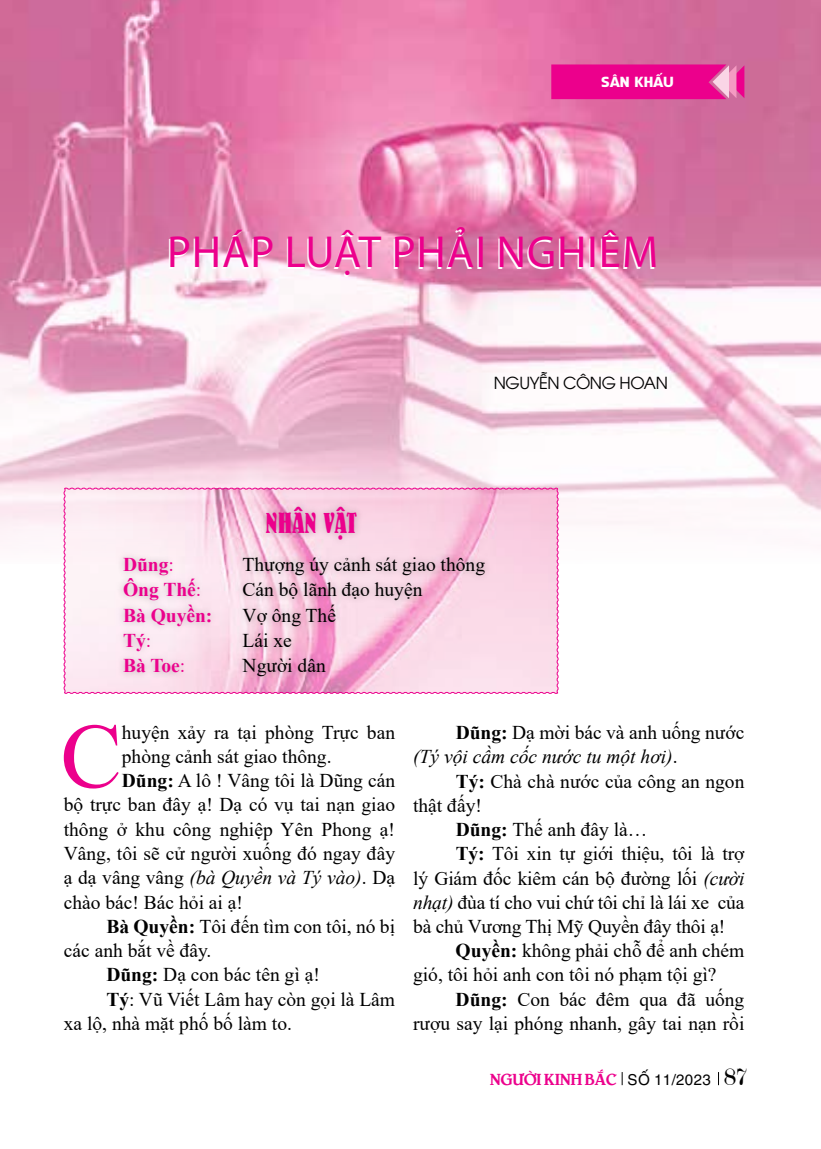
<style>
.page{position:relative;width:821px;height:1149px;background:#fff}
.page>*{position:absolute;margin:0;border:0;box-sizing:border-box;transform-origin:0 0}
.t1{font:91.95px "Times New Roman";color:#ec008c}
.t2{font:45px "Myriad Pro";letter-spacing:.02em;color:#ec008c}
.t3{font:28.5px "UVN Bo Quen";color:#ec008c}
.t4{font:19.5px "Times New Roman";color:#000}
.t5{font:italic 19.5px/24.2px "Times New Roman";color:#000}
.t6{font:700 19.5px "Times New Roman";color:#ec008c}
.t7{font:16.5px "UTM Avo";letter-spacing:-.03em;color:#000}
.t8{font:15px "UTM Bienvenue";color:#ec008c}
.t9{font:13.65px "UTM Facebook";color:#fff}
.s1{font-weight:400}
.s2{font-weight:700}
.s3{font-style:normal}
.s4{font-weight:700;font-style:normal}
.s5{font-style:italic}
.s6{font-family:"UTM Helve";color:#000}
.s7{font-family:"Modern";font-size:25.65px;color:#000}
</style>
<div class="page">
<img style="left:0;top:0;width:821px;height:542px">
<svg style="left:63px;top:487px;width:496px;height:207px"></svg>
<svg style="left:551px;top:64px;width:193px;height:35px;background:#eb1292"></svg>
<svg style="left:622px;top:1072px;width:1px;height:12px"></svg>
<svg style="left:718px;top:1072px;width:1px;height:12px"></svg>
<div style="left:116px;top:499px;width:376px;height:185px;background:#000;opacity:.25"></div>
<p class="t9" style="left:601px;top:70px;width:74px">SÂN KHẤU</p>
<h2 class="t2" style="left:167px;top:224px;width:492px">PHÁP LUẬT PHẢI NGHIÊM</h2>
<p class="t7" style="left:494px;top:370px;width:176px">NGUYỄN CÔNG HOAN</p>
<h3 class="t3" style="left:265px;top:500px;width:93px">NHÂN VẬT</h3>
<p class="t6" style="left:123px;top:550px;width:52px">Dũng<span class="s1">:</span></p>
<p class="t4" style="left:242px;top:550px;width:244px">Thượng úy cảnh sát giao thông</p>
<p class="t6" style="left:123px;top:575px;width:80px">Ông Thế<span class="s1">:</span></p>
<p class="t4" style="left:242px;top:576px;width:181px">Cán bộ lãnh đạo huyện</p>
<p class="t6" style="left:123px;top:601px;width:91px">Bà Quyền:</p>
<p class="t4" style="left:242px;top:601px;width:95px">Vợ ông Thế</p>
<p class="t6" style="left:123px;top:626px;width:30px">Tý<span class="s1">:</span></p>
<p class="t4" style="left:242px;top:626px;width:51px">Lái xe</p>
<p class="t6" style="left:123px;top:651px;width:64px">Bà Toe<span class="s1">:</span></p>
<p class="t4" style="left:242px;top:652px;width:85px">Người dân</p>
<h1 class="t1" style="left:60px;top:691px;width:63px">C</h1>
<p class="t4" style="left:122px;top:718px;width:275px">huyện xảy ra tại phòng Trực ban</p>
<p class="t4" style="left:122px;top:742px;width:211px">phòng cảnh sát giao thông.</p>
<p class="t4" style="left:122px;top:766px;width:275px"><span class="s2">Dũng:</span> A lô ! Vâng tôi là Dũng cán</p>
<p class="t4" style="left:64px;top:790px;width:333px">bộ trực ban đây ạ! Dạ có vụ tai nạn giao</p>
<p class="t4" style="left:64px;top:815px;width:333px">thông ở khu công nghiệp Yên Phong ạ!</p>
<p class="t4" style="left:64px;top:839px;width:333px">Vâng, tôi sẽ cử người xuống đó ngay đây</p>
<p class="t5" style="left:64px;top:864px;width:333px"><span class="s3">ạ dạ vâng vâng</span> (bà Quyền và Tý vào)<span class="s3">. Dạ</span></p>
<p class="t4" style="left:64px;top:887px;width:181px">chào bác! Bác hỏi ai ạ!</p>
<p class="t4" style="left:106px;top:912px;width:290px"><span class="s2">Bà Quyền:</span> Tôi đến tìm con tôi, nó bị</p>
<p class="t4" style="left:64px;top:936px;width:149px">các anh bắt về đây.</p>
<p class="t4" style="left:106px;top:960px;width:215px"><span class="s2">Dũng:</span> Dạ con bác tên gì ạ!</p>
<p class="t4" style="left:106px;top:985px;width:290px"><span class="s2">Tý</span>: Vũ Viết Lâm hay còn gọi là Lâm</p>
<p class="t4" style="left:64px;top:1009px;width:230px">xa lộ, nhà mặt phố bố làm to.</p>
<p class="t5" style="left:413px;top:720px;width:333px;text-indent:43px"><span class="s4">Dũng:</span> <span class="s3">Dạ mời bác và anh uống nước </span>(Tý vội cầm cốc nước tu một hơi)<span class="s3">.</span></p>
<p class="t4" style="left:455px;top:767px;width:290px"><span class="s2">Tý:</span> Chà chà nước của công an ngon</p>
<p class="t4" style="left:413px;top:791px;width:70px">thật đấy!</p>
<p class="t4" style="left:455px;top:815px;width:193px"><span class="s2">Dũng:</span> Thế anh đây là…</p>
<p class="t4" style="left:455px;top:839px;width:290px"><span class="s2">Tý:</span> Tôi xin tự giới thiệu, tôi là trợ</p>
<p class="t4" style="left:413px;top:863px;width:333px">lý Giám đốc kiêm cán bộ đường lối <span class="s5">(cười</span></p>
<p class="t4" style="left:413px;top:888px;width:333px"><span class="s5">nhạt)</span> đùa tí cho vui chứ tôi chỉ là lái xe của</p>
<p class="t4" style="left:413px;top:912px;width:314px">bà chủ Vương Thị Mỹ Quyền đây thôi ạ!</p>
<p class="t4" style="left:455px;top:936px;width:290px"><span class="s2">Quyền:</span> không phải chỗ để anh chém</p>
<p class="t4" style="left:413px;top:960px;width:305px">gió, tôi hỏi anh con tôi nó phạm tội gì?</p>
<p class="t4" style="left:455px;top:984px;width:290px"><span class="s2">Dũng:</span> Con bác đêm qua đã uống</p>
<p class="t4" style="left:413px;top:1009px;width:333px">rượu say lại phóng nhanh, gây tai nạn rồi</p>
<p class="t8" style="left:490px;top:1066px;width:259px">NGƯỜI KINH BẮC <span class="s6">SỐ 11/2023</span> <span class="s7">87</span></p>
</div>
